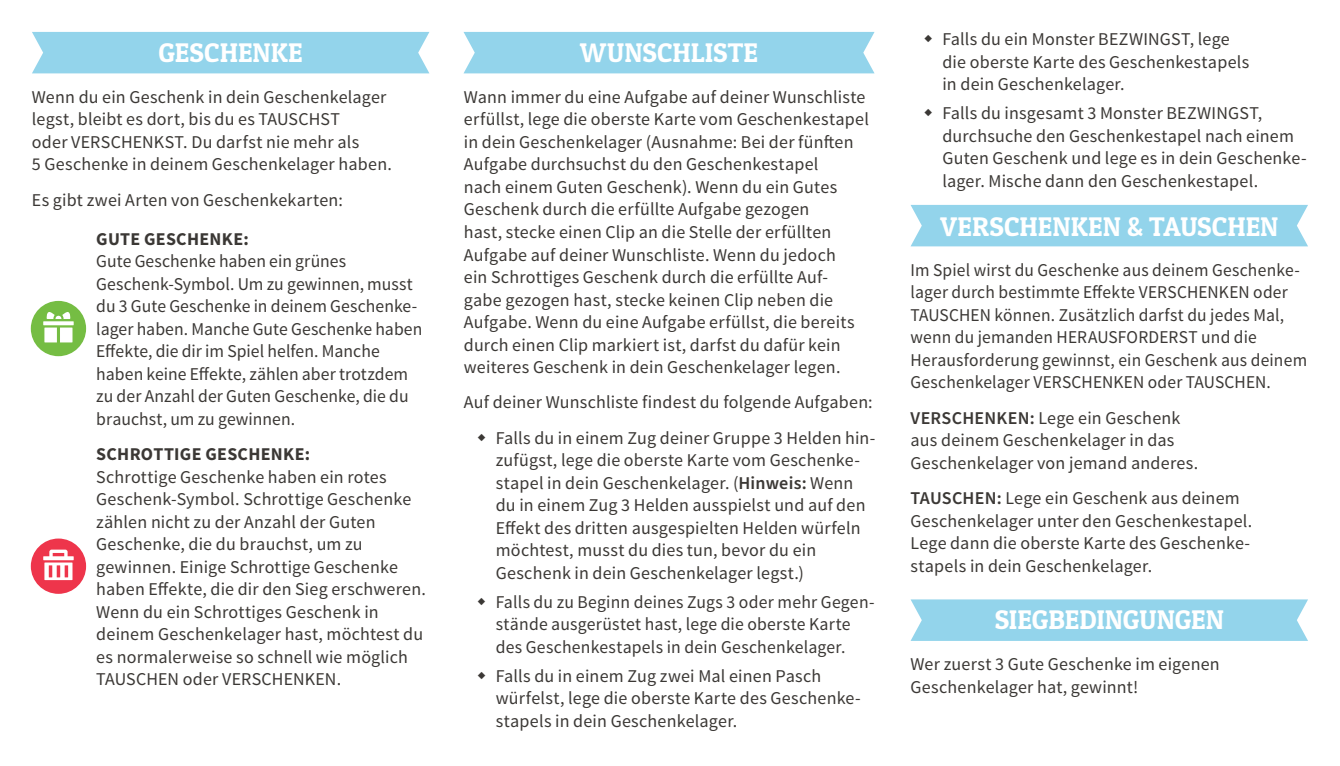
<style>
.page{position:relative;width:1340px;height:766px;background:#fff}
.page>*{position:absolute;margin:0;border:0;box-sizing:border-box;transform-origin:0 0}
.t1{font:27px "Patua One";color:#fff}
.Fließtext{font:18px/22.5px "Source Sans Pro";letter-spacing:.01em;color:#3b3835}
.Header_2{font:700 18px "Source Sans Pro";letter-spacing:.02em;color:#3b3835}
.s1{font-weight:600}
</style>
<div class="page">
<div style="left:31px;top:538px;width:55px;height:55px;background:#ee354b;border-radius:50%"></div>
<svg style="left:43px;top:549px;width:31px;height:31px"></svg>
<div style="left:31px;top:301px;width:55px;height:55px;background:#75bd43;border-radius:50%"></div>
<svg style="left:43px;top:321px;width:31px;height:4px"></svg>
<svg style="left:44px;top:327px;width:28px;height:15px"></svg>
<svg style="left:47px;top:312px;width:23px;height:7px"></svg>
<div style="left:32px;top:32px;width:397px;height:41px;background:#93d4eb"></div>
<div style="left:910px;top:205px;width:397px;height:41px;background:#93d4eb"></div>
<div style="left:910px;top:599px;width:397px;height:41px;background:#93d4eb"></div>
<div style="left:463px;top:32px;width:411px;height:41px;background:#93d4eb"></div>
<p class="t1" style="left:158px;top:36px;width:146px">GESCHENKE</p>
<p class="Fließtext" style="left:32px;top:86px;width:361px">Wenn du ein Geschenk in dein Geschenkelager legst, bleibt es dort, bis du es TAUSCHST<br>oder VERSCHENKST. Du darfst nie mehr als<br>5 Geschenke in deinem Geschenkelager haben.</p>
<p class="Fließtext" style="left:32px;top:189px;width:312px">Es gibt zwei Arten von Geschenkekarten:</p>
<p class="Header_2" style="left:96px;top:227px;width:154px">GUTE GESCHENKE:</p>
<p class="Fließtext" style="left:96px;top:250px;width:328px">Gute Geschenke haben ein grünes Geschenk-Symbol. Um zu gewinnen, musst du 3 Gute Geschenke in deinem Geschenke&shy;lager haben. Manche Gute Geschenke haben Effekte, die dir im Spiel helfen. Manche haben keine Effekte, zählen aber trotzdem zu der Anzahl der Guten Geschenke, die du brauchst, um zu gewinnen.</p>
<p class="Header_2" style="left:96px;top:442px;width:215px">SCHROTTIGE GESCHENKE:</p>
<p class="Fließtext" style="left:96px;top:466px;width:331px">Schrottige Geschenke haben ein rotes Geschenk-Symbol. Schrottige Geschenke zählen nicht zu der Anzahl der Guten Geschenke, die du brauchst, um zu gewinnen. Einige Schrottige Geschenke haben Effekte, die dir den Sieg erschweren.<br>Wenn du ein Schrottiges Geschenk in deinem Geschenkelager hast, möchtest du es normalerweise so schnell wie möglich TAUSCHEN oder VERSCHENKEN.</p>
<p class="t1" style="left:580px;top:36px;width:180px">WUNSCHLISTE</p>
<p class="Fließtext" style="left:464px;top:86px;width:406px">Wann immer du eine Aufgabe auf deiner Wunschliste erfüllst, lege die oberste Karte vom Geschenkestapel in dein Geschenkelager (Ausnahme: Bei der fünften Aufgabe durchsuchst du den Geschenkestapel<br>nach einem Guten Geschenk). Wenn du ein Gutes Geschenk durch die erfüllte Aufgabe gezogen<br>hast, stecke einen Clip an die Stelle der erfüllten Aufgabe auf deiner Wunschliste. Wenn du jedoch<br>ein Schrottiges Geschenk durch die erfüllte Auf&shy;gabe gezogen hast, stecke keinen Clip neben die Aufgabe. Wenn du eine Aufgabe erfüllst, die bereits durch einen Clip markiert ist, darfst du dafür kein weiteres Geschenk in dein Geschenkelager legen.</p>
<p class="Fließtext" style="left:464px;top:391px;width:410px">Auf deiner Wunschliste findest du folgende Aufgaben:</p>
<p class="Fließtext" style="left:496px;top:426px;width:381px">Falls du in einem Zug deiner Gruppe 3 Helden hin&shy;zufügst, lege die oberste Karte vom Geschenke&shy;stapel in dein Geschenkelager. (<span class="s1">Hinweis:</span> Wenn du in einem Zug 3 Helden ausspielst und auf den Effekt des dritten ausgespielten Helden würfeln möchtest, musst du dies tun, bevor du ein Geschenk in dein Geschenkelager legst.)</p>
<p class="Fließtext" style="left:496px;top:590px;width:380px">Falls du zu Beginn deines Zugs 3 oder mehr Gegen&shy;stände ausgerüstet hast, lege die oberste Karte des Geschenkestapels in dein Geschenkelager.</p>
<p class="Fließtext" style="left:496px;top:664px;width:366px">Falls du in einem Zug zwei Mal einen Pasch würfelst, lege die oberste Karte des Geschenke&shy;stapels in dein Geschenkelager.</p>
<p class="Fließtext" style="left:942px;top:28px;width:308px">Falls du ein Monster BEZWINGST, lege die oberste Karte des Geschenkestapels in dein Geschenkelager.</p>
<p class="Fließtext" style="left:942px;top:102px;width:366px">Falls du insgesamt 3 Monster BEZWINGST, durchsuche den Geschenkestapel nach einem Guten Geschenk und lege es in dein Geschenke&shy;lager. Mische dann den Geschenkestapel.</p>
<p class="t1" style="left:940px;top:209px;width:340px">VERSCHENKEN &amp; TAUSCHEN</p>
<p class="Fließtext" style="left:910px;top:259px;width:398px">Im Spiel wirst du Geschenke aus deinem Geschenke&shy;lager durch bestimmte Effekte VERSCHENKEN oder TAUSCHEN können. Zusätzlich darfst du jedes Mal, wenn du jemanden HERAUSFORDERST und die Herausforderung gewinnst, ein Geschenk aus deinem Geschenkelager VERSCHENKEN oder TAUSCHEN.</p>
<p class="Fließtext" style="left:910px;top:406px;width:289px"><span class="s1">VERSCHENKEN:</span> Lege ein Geschenk aus deinem Geschenkelager in das<br>Geschenkelager von jemand anderes.</p>
<p class="Fließtext" style="left:910px;top:487px;width:343px"><span class="s1">TAUSCHEN:</span> Lege ein Geschenk aus deinem Geschenkelager unter den Geschenkestapel.<br>Lege dann die oberste Karte des Geschenke&shy;stapels in dein Geschenkelager.</p>
<p class="t1" style="left:994px;top:603px;width:231px">SIEGBEDINGUNGEN</p>
<p class="Fließtext" style="left:910px;top:653px;width:311px">Wer zuerst 3 Gute Geschenke im eigenen<br>Geschenkelager hat, gewinnt!</p>
</div>
